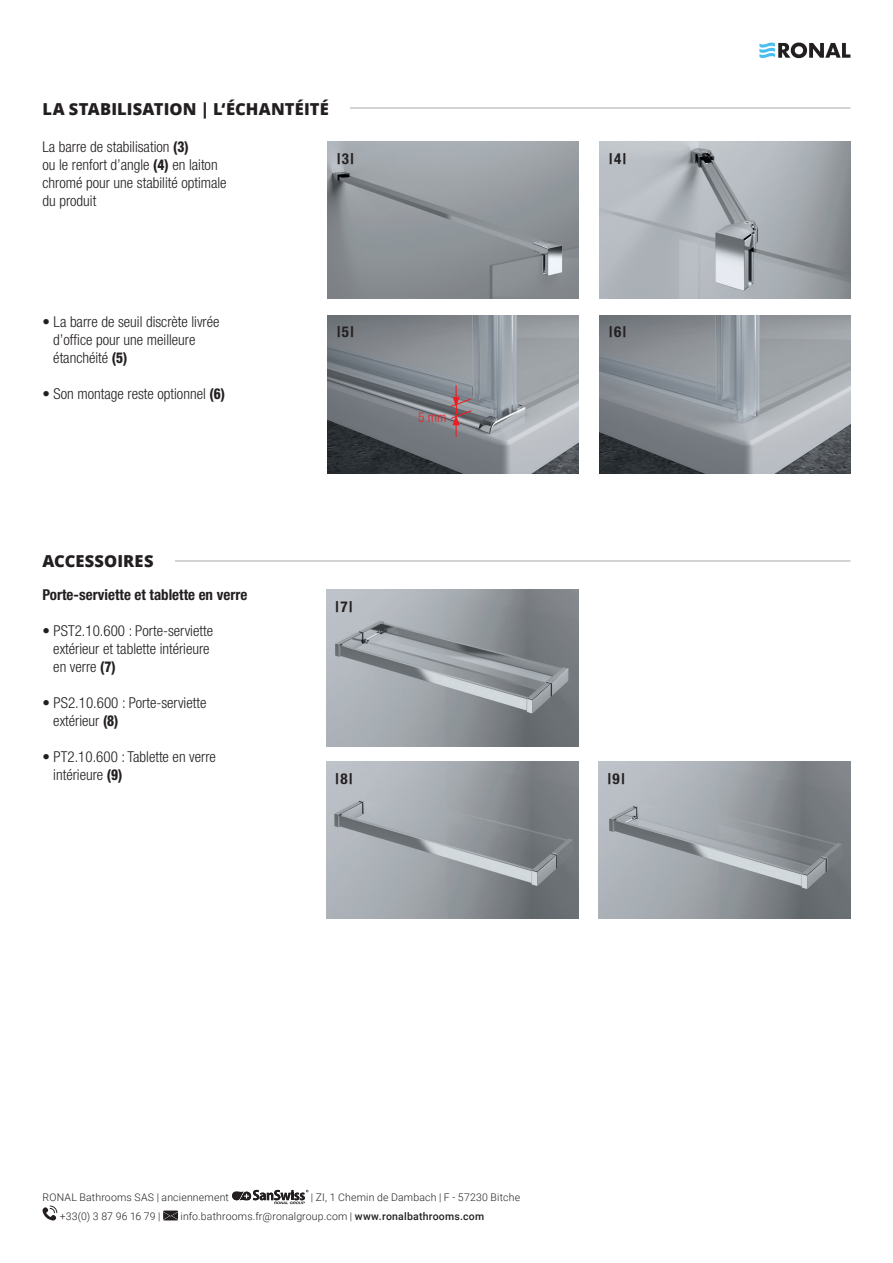
<style>
.page{position:relative;width:893px;height:1263px;background:#fff}
.page>*{position:absolute;margin:0;border:0;box-sizing:border-box;transform-origin:0 0}
.t1{font:800 16.5px "Open Sans";letter-spacing:.01em;color:#231f20}
.t2{font:300 condensed 15px/18px "Helvetica Neue LT Pro";color:#231f20}
.t3{font:700 condensed 15px "Helvetica Neue LT Pro";color:#231f20}
.t4{font:300 condensed 13.5px "Helvetica Neue LT Pro";color:#ee1d23}
.t5{font:300 10.5px "Roboto";letter-spacing:.015em;color:#231f20}
.s1{font-weight:800}
.s2{font-weight:500}
</style>
<div class="page">
<img style="left:327px;top:142px;width:251px;height:157px">
<img style="left:600px;top:142px;width:250px;height:157px">
<img style="left:327px;top:316px;width:251px;height:157px">
<img style="left:600px;top:316px;width:250px;height:157px">
<hr style="left:43px;top:108px;width:807px;height:1px;background:#a8a9ad">
<svg style="left:449px;top:385px;width:24px;height:52px"></svg>
<div style="left:43px;top:102px;width:307px;height:13px;background:#fff"></div>
<svg style="left:759px;top:43px;width:91px;height:15px"></svg>
<svg style="left:232px;top:1190px;width:76px;height:14px"></svg>
<svg style="left:42px;top:1205px;width:15px;height:15px"></svg>
<svg style="left:163px;top:1210px;width:15px;height:10px"></svg>
<img style="left:326px;top:590px;width:252px;height:156px">
<img style="left:326px;top:762px;width:252px;height:156px">
<img style="left:598px;top:762px;width:252px;height:156px">
<hr style="left:43px;top:561px;width:807px;height:1px;background:#a8a9ad">
<div style="left:43px;top:554px;width:132px;height:13px;background:#fff"></div>
<p class="t1" style="left:43px;top:96px;width:288px">LA STABILISATION | L‘ÉCHANTÉITÉ</p>
<p class="t2" style="left:43px;top:138px;width:186px">La barre de stabilisation <span class="s1">(3)<br></span>ou le renfort d’angle <span class="s1">(4)</span> en laiton chromé pour une stabilité optimale du produit</p>
<p class="t3" style="left:337px;top:150px;width:18px">|3|</p>
<p class="t3" style="left:609px;top:150px;width:18px">|4|</p>
<p class="t2" style="left:53px;top:312px;width:168px;text-indent:-11px">• La barre de seuil discrète livrée d’office pour une meilleure étanchéité <span class="s1">(5)</span></p>
<p class="t2" style="left:43px;top:384px;width:184px">• Son montage reste optionnel <span class="s1">(6)</span></p>
<p class="t3" style="left:337px;top:322px;width:18px">|5|</p>
<p class="t3" style="left:609px;top:322px;width:18px">|6|</p>
<p class="t4" style="left:418px;top:409px;width:30px">5 mm</p>
<p class="t1" style="left:43px;top:548px;width:112px">ACCESSOIRES</p>
<p class="t3" style="left:43px;top:586px;width:206px">Porte-serviette et tablette en verre</p>
<p class="t2" style="left:53px;top:622px;width:161px;text-indent:-11px">• PST2.10.600 : Porte-serviette extérieur et tablette intérieure en verre <span class="s1">(7)</span></p>
<p class="t2" style="left:53px;top:694px;width:155px;text-indent:-11px">• PS2.10.600 : Porte-serviette extérieur <span class="s1">(8)</span></p>
<p class="t2" style="left:53px;top:748px;width:164px;text-indent:-11px">• PT2.10.600 : Tablette en verre intérieure <span class="s1">(9)</span></p>
<p class="t3" style="left:336px;top:598px;width:18px">|7|</p>
<p class="t3" style="left:336px;top:770px;width:18px">|8|</p>
<p class="t3" style="left:608px;top:770px;width:18px">|9|</p>
<p class="t5" style="left:43px;top:1190px;width:188px">RONAL Bathrooms SAS | anciennement</p>
<p class="t5" style="left:311px;top:1190px;width:211px">| ZI, 1 Chemin de Dambach | F - 57230 Bitche</p>
<p class="t5" style="left:60px;top:1209px;width:102px">+33(0) 3 87 96 16 79 |</p>
<p class="t5" style="left:181px;top:1209px;width:305px">info.bathrooms.fr@ronalgroup.com | <span class="s2">www.ronalbathrooms.com</span></p>
</div>
